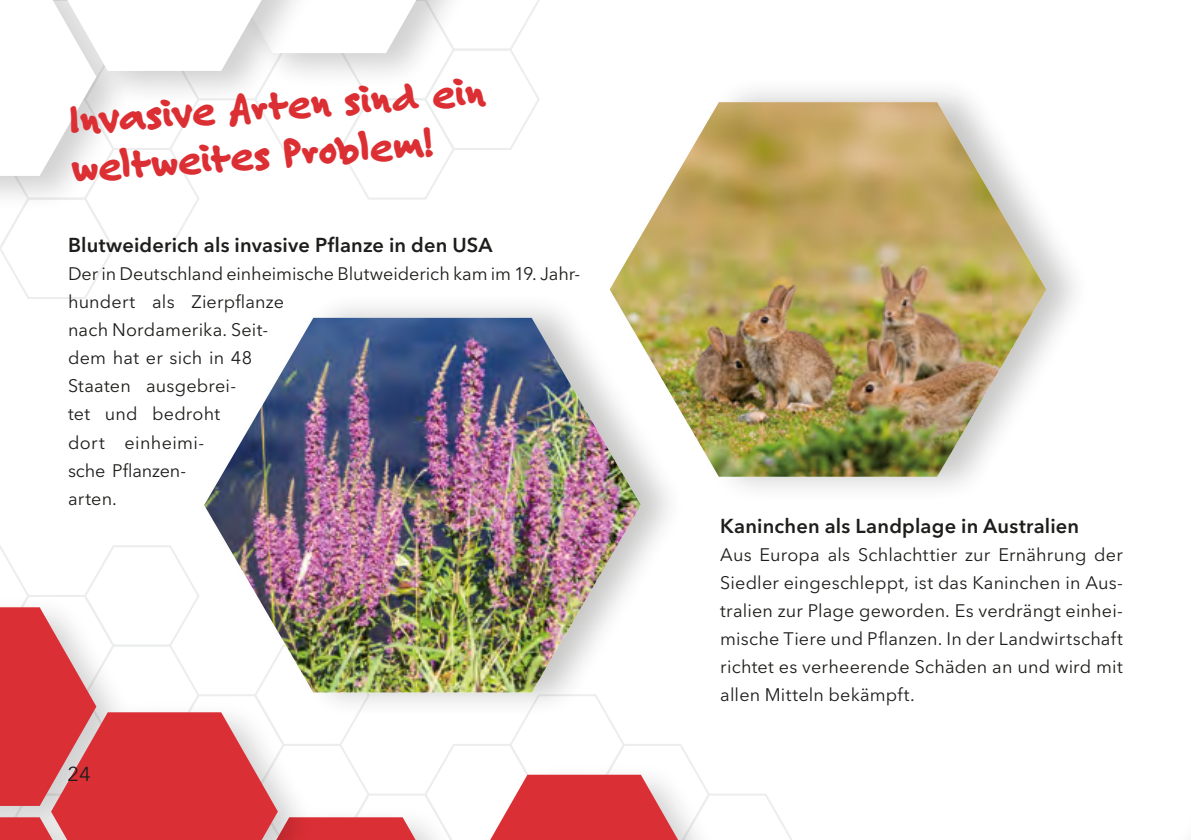
<style>
.page{position:relative;width:1191px;height:840px;background:#fff}
.page>*{position:absolute;margin:0;border:0;box-sizing:border-box;transform-origin:0 0}
._03_Botschaft{font:800 42px/48px "Felt Tip Roman";color:#dc2f34}
._06_Head_3{font:600 20px "Avenir Next LT Pro";letter-spacing:.01em;color:#1d1d1b}
.t1{font:20px "Avenir Next LT Pro";color:#1d1d1b}
._07_Text{font:18px/28px "Avenir Next LT Pro";letter-spacing:.01em;color:#1d1d1b;text-align:justify}
</style>
<div class="page">
<svg style="left:0;top:545px;width:792px;height:294px"></svg>
<svg style="left:0;top:0;width:540px;height:299px"></svg>
<div style="left:607px;top:75px;width:486px;height:429px;background:#1d1d1b;opacity:.25"></div>
<img style="left:609px;top:102px;width:437px;height:374px">
<div style="left:201px;top:290px;width:486px;height:429px;background:#1d1d1b;opacity:.25"></div>
<img style="left:204px;top:317px;width:437px;height:375px">
<p class="_03_Botschaft" style="left:68px;top:95px;width:419px;rotate:-4deg">Invasive Arten sind ein weltweites Problem!</p>
<p class="_06_Head_3" style="left:68px;top:233px;width:426px">Blutweiderich als invasive Pflanze in den USA</p>
<p class="_07_Text" style="left:68px;top:260px;width:514px;text-align:left">Der in Deutschland einheimische Blutweiderich kam im 19. Jahr&shy;hundert als Zierpflanze<br>nach Nordamerika. Seit-<br>dem hat er sich in 48<br>Staaten ausgebrei-<br>tet und bedroht<br>dort einheimi-<br>sche Pflanzen-<br>arten.</p>
<p class="t1" style="left:68px;top:762px;width:25px">24</p>
<p class="_06_Head_3" style="left:720px;top:513px;width:360px">Kaninchen als Landplage in Australien</p>
<p class="_07_Text" style="left:720px;top:540px;width:404px">Aus Europa als Schlachttier zur Ernährung der Siedler eingeschleppt, ist das Kaninchen in Aus&shy;tralien zur Plage geworden. Es verdrängt einhei&shy;mische Tiere und Pflanzen. In der Landwirtschaft richtet es verheerende Schäden an und wird mit allen Mitteln bekämpft.</p>
</div>
